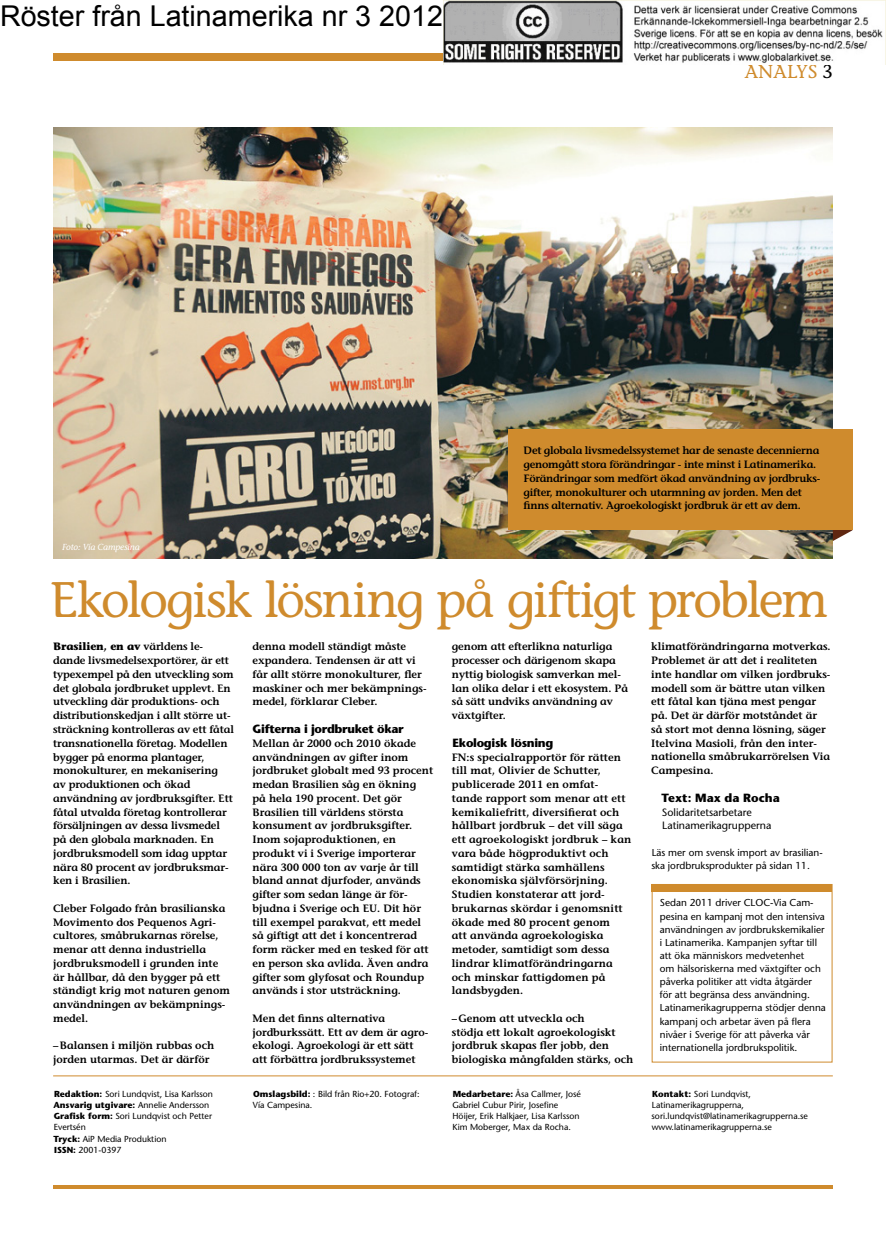
<style>
.page{position:relative;width:886px;height:1241px;background:#fff}
.page>*{position:absolute;margin:0;border:0;box-sizing:border-box;transform-origin:0 0}
.testar_ny_rub{font:49.88px "Stone Informal";letter-spacing:-.04em;color:#cf8b2d}
.t1{font:28.62px "Arial";color:#000}
.t2{font:18.75px "Stone Informal";color:#cf8b2d}
.p_rub{font:700 11.88px "Stone Sans";letter-spacing:-.025em;color:#000}
.Författare{font:700 11.88px "Stone Sans";color:#000}
.bildrutetext{font:600 10.62px/13.8px "Stone Informal";color:#000}
.bildrutetext-2{font:600 10.62px/13.8px "Stone Informal";letter-spacing:-.025em;color:#000}
.författar_info{font:10.62px "Stone Sans";color:#000}
.Inforuta_-_utan_indr{font:10px/13.1px "Stone Sans";color:#000}
.Tryckfakta{font:8.75px/11.2px "Stone Sans";color:#000}
.Tryckfakta-2{font:700 8.75px "Stone Sans";color:#000}
.Fotograf{font:italic 8.75px "Stone Informal";letter-spacing:-.01em;color:#fff}
.s1{color:#000}
.s2{font-weight:700}
.s3{font-weight:400}
</style>
<div class="page">
<div style="left:53px;top:53px;width:781px;height:7px;background:#cf8b2d"></div>
<hr style="left:53px;top:1185px;width:780px;height:3px;background:#cf8b2d">
<hr style="left:53px;top:1075px;width:780px;height:1px;background:#cf8b2d">
<img style="left:53px;top:128px;width:780px;height:430px">
<svg style="left:833px;top:530px;width:19px;height:11px"></svg>
<div style="left:508px;top:429px;width:344px;height:101px;background:#cf8b2d"></div>
<div style="left:652px;top:884px;width:180px;height:7px;background:#cf8b2d"></div>
<img style="left:443px;top:0;width:443px;height:64px">
<h2 class="t1" style="left:0;top:-3px;width:444px">Röster från Latinamerika nr 3 2012</h2>
<p class="t2" style="left:744px;top:60px;width:90px">ANALYS <span class="s1">3</span></p>
<p class="Fotograf" style="left:62px;top:541px;width:79px">Foto: Vía Campesina</p>
<p class="bildrutetext-2" style="left:524px;top:444px;width:298px">Det globala livsmedelssystemet har de senaste decennierna genomgått stora förändringar - inte minst i Latinamerika.<br>Förändringar som medfört ökad användning av jordbruks&shy;gifter, monokulturer och utarmning av jorden. Men det finns alternativ. Agroekologiskt jordbruk är ett av dem.</p>
<p class="testar_ny_rub" style="left:50px;top:570px;width:780px">Ekologisk lösning på giftigt problem</p>
<p class="bildrutetext" style="left:53px;top:639px;width:182px"><span class="s2">Brasilien, en av</span> världens le&shy;dande livsmedelsexportörer, är ett typexempel på den utveckling som det globala jordbruket upplevt. En utveckling där produktions- och distributionskedjan i allt större ut&shy;sträckning kontrolleras av ett fåtal transnationella företag. Modellen bygger på enorma plantager, monokulturer, en mekanisering<br>av produktionen och ökad användning av jordbruksgifter. Ett fåtal utvalda företag kontrollerar försäljningen av dessa livsmedel på den globala marknaden. En jordbruksmodell som idag upptar nära 80 procent av jordbruksmar&shy;ken i Brasilien.</p>
<p class="bildrutetext" style="left:53px;top:901px;width:178px">Cleber Folgado från brasilianska<br>Movimento dos Pequenos Agri&shy;cultores, småbrukarnas rörelse, menar att denna industriella jordbruksmodell i grunden inte är hållbar, då den bygger på ett ständigt krig mot naturen genom användningen av bekämpnings&shy;medel.</p>
<p class="bildrutetext" style="left:53px;top:1038px;width:163px">–Balansen i miljön rubbas och jorden utarmas. Det är därför</p>
<p class="Tryckfakta" style="left:54px;top:1087px;width:161px"><span class="s2">Redaktion:</span> Sori Lundqvist, Lisa Karlsson</p>
<p class="Tryckfakta-2" style="left:53px;top:1099px;width:158px">Ansvarig utgivare: <span class="s3">Annelie Andersson</span></p>
<p class="Tryckfakta" style="left:54px;top:1110px;width:160px"><span class="s2">Grafisk form:</span> Sori Lundqvist och Petter<br>Evertsén</p>
<p class="Tryckfakta" style="left:53px;top:1132px;width:115px"><span class="s2">Tryck:</span> AiP Media Produktion<br><span class="s2">ISSN:</span> 2001-0397</p>
<p class="bildrutetext" style="left:252px;top:639px;width:176px">denna modell ständigt måste expandera. Tendensen är att vi får allt större monokulturer, fler maskiner och mer bekämpnings&shy;medel, förklarar Cleber.</p>
<p class="p_rub" style="left:253px;top:721px;width:153px">Gifterna i jordbruket ökar</p>
<p class="bildrutetext" style="left:252px;top:736px;width:182px">Mellan år 2000 och 2010 ökade användningen av gifter inom jordbruket globalt med 93 procent medan Brasilien såg en ökning<br>på hela 190 procent. Det gör<br>Brasilien till världens största konsument av jordbruksgifter.<br>Inom sojaproduktionen, en produkt vi i Sverige importerar nära 300 000 ton av varje år till bland annat djurfoder, används gifter som sedan länge är för&shy;bjudna i Sverige och EU. Dit hör till exempel parakvat, ett medel så giftigt att det i koncentrerad form räcker med en tesked för att en person ska avlida. Även andra gifter som glyfosat och Roundup används i stor utsträckning.</p>
<p class="bildrutetext" style="left:252px;top:1011px;width:177px">Men det finns alternativa jordburkssätt. Ett av dem är agro&shy;ekologi. Agroekologi är ett sätt att förbättra jordbrukssystemet</p>
<p class="bildrutetext" style="left:452px;top:639px;width:178px">genom att efterlikna naturliga processer och därigenom skapa nyttig biologisk samverkan mel&shy;lan olika delar i ett ekosystem. På så sätt undviks användning av växtgifter.</p>
<p class="p_rub" style="left:452px;top:735px;width:102px">Ekologisk lösning</p>
<p class="bildrutetext" style="left:452px;top:749px;width:181px">FN:s specialrapportör för rätten till mat, Olivier de Schutter, publicerade 2011 en omfat&shy;tande rapport som menar att ett kemikaliefritt, diversifierat och hållbart jordbruk – det vill säga ett agroekologiskt jordbruk – kan vara både högproduktivt och samtidigt stärka samhällens ekonomiska självförsörjning.<br>Studien konstaterar att jord&shy;brukarnas skördar i genomsnitt ökade med 80 procent genom<br>att använda agroekologiska metoder, samtidigt som dessa lindrar klimatförändringarna och minskar fattigdomen på landsbygden.</p>
<p class="bildrutetext" style="left:452px;top:1011px;width:183px">–Genom att utveckla och<br>stödja ett lokalt agroekologiskt jordbruk skapas fler jobb, den biologiska mångfalden stärks, och</p>
<p class="Tryckfakta" style="left:253px;top:1087px;width:168px"><span class="s2">Omslagsbild:</span> : Bild från Rio+20. Fotograf:<br>Vía Campesina.</p>
<p class="Tryckfakta" style="left:452px;top:1087px;width:130px"><span class="s2">Medarbetare:</span> Åsa Callmer, José<br>Gabriel Cubur Pirir, Josefine<br>Höijer, Erik Halkjaer, Lisa Karlsson</p>
<p class="Tryckfakta" style="left:452px;top:1121px;width:120px">Kim Moberger, Max da Rocha.</p>
<p class="bildrutetext" style="left:651px;top:639px;width:181px">klimatförändringarna motverkas.<br>Problemet är att det i realiteten inte handlar om vilken jordbruks&shy;modell som är bättre utan vilken ett fåtal kan tjäna mest pengar på. Det är därför motståndet är så stort mot denna lösning, säger<br>Itelvina Masioli, från den inter&shy;nationella småbrukarrörelsen Via<br>Campesina.</p>
<p class="Författare" style="left:662px;top:790px;width:120px">Text: Max da Rocha</p>
<p class="författar_info" style="left:662px;top:805px;width:92px">Solidaritetsarbetare</p>
<p class="författar_info" style="left:662px;top:819px;width:111px">Latinamerikagrupperna</p>
<p class="Inforuta_-_utan_indr" style="left:651px;top:845px;width:173px">Läs mer om svensk import av brasilian&shy;ska jordbruksprodukter på sidan 11.</p>
<p class="Inforuta_-_utan_indr" style="left:660px;top:896px;width:168px">Sedan 2011 driver CLOC-Via Cam&shy;pesina en kampanj mot den intensiva användningen av jordbrukskemikalier i Latinamerika. Kampanjen syftar till att öka människors medvetenhet<br>om hälsoriskerna med växtgifter och påverka politiker att vidta åtgärder för att begränsa dess användning.<br>Latinamerikagrupperna stödjer denna kampanj och arbetar även på flera nivåer i Sverige för att påverka vår internationella jordbrukspolitik.</p>
<p class="Tryckfakta" style="left:652px;top:1087px;width:101px"><span class="s2">Kontakt:</span> Sori Lundqvist,<br>Latinamerikagrupperna,</p>
<p class="Tryckfakta" style="left:651px;top:1110px;width:158px">sori.lundqvist@latinamerikagrupperna.se</p>
<p class="Tryckfakta" style="left:652px;top:1121px;width:122px">www.latinamerikagrupperna.se</p>
</div>
